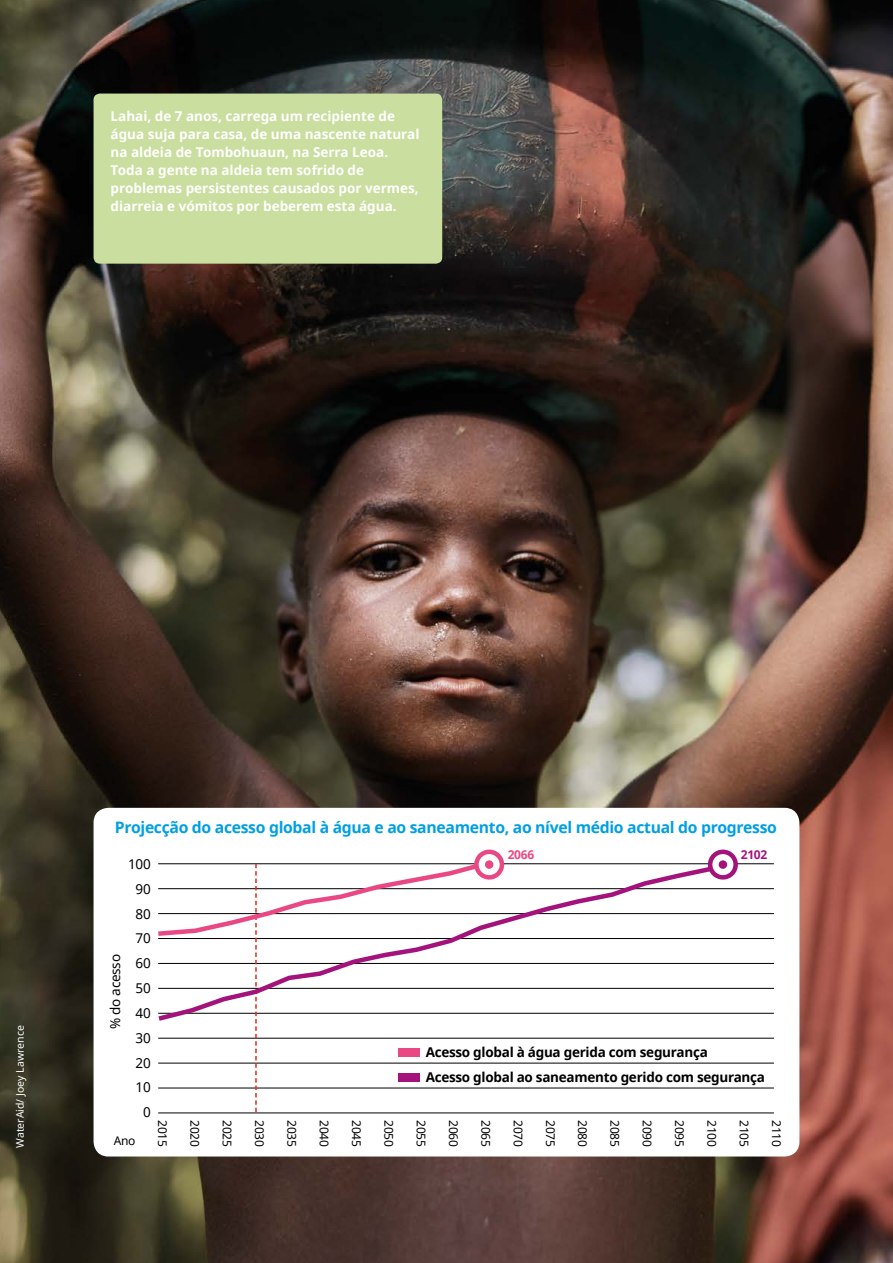
<style>
.page{position:relative;width:893px;height:1263px;background:#fff}
.page>*{position:absolute;margin:0;border:0;box-sizing:border-box;transform-origin:0 0}
.FR_PT_SP_SDG_10_5pt{font:700 15.75px "Noto Sans";letter-spacing:-.02em;color:#009fe3}
._9pt_Noto_caption_wh{font:700 13.5px/18px "Noto Sans";color:#fff}
._9pt_Noto_caption_bl{font:700 13.5px "Noto Sans";letter-spacing:-.02em;color:#000}
._9pt_Noto_caption_bl-2{font:13.5px "Noto Sans";letter-spacing:-.01em;color:#000}
._9pt_Noto_caption_bl-3{font:12px "Noto Sans";letter-spacing:-.02em;color:#000}
._9pt_Noto_caption_bl-4{font:700 12px "Noto Sans";color:#e94884}
._9pt_Noto_caption_bl-5{font:700 12px "Noto Sans";color:#a3137b}
.t1{font:10.5px "Noto Sans";color:#fff}
</style>
<div class="page">
<img style="left:0;top:0;width:893px;height:1263px">
<div style="left:94px;top:94px;width:348px;height:170px;background:#cade9f;border-radius:6px"></div>
<div style="left:94px;top:808px;width:705px;height:348px;background:#fff;border-radius:15px"></div>
<hr style="left:158px;top:988px;width:616px;height:1px;background:#000">
<hr style="left:158px;top:963px;width:616px;height:1px;background:#000">
<hr style="left:158px;top:1063px;width:616px;height:1px;background:#000">
<hr style="left:158px;top:1112px;width:616px;height:1px;background:#000">
<hr style="left:158px;top:1088px;width:616px;height:1px;background:#000">
<hr style="left:158px;top:938px;width:616px;height:1px;background:#000">
<hr style="left:158px;top:913px;width:616px;height:1px;background:#000">
<hr style="left:158px;top:888px;width:616px;height:1px;background:#000">
<hr style="left:158px;top:863px;width:616px;height:1px;background:#000">
<hr style="left:158px;top:1038px;width:616px;height:1px;background:#000">
<hr style="left:158px;top:1013px;width:616px;height:1px;background:#000">
<svg style="left:158px;top:1026px;width:336px;height:86px"></svg>
<svg style="left:476px;top:852px;width:26px;height:25px"></svg>
<div style="left:474px;top:849px;width:30px;height:30px;border:4px solid #e94884;border-radius:50%"></div>
<svg style="left:158px;top:856px;width:571px;height:168px"></svg>
<svg style="left:710px;top:852px;width:26px;height:25px"></svg>
<div style="left:708px;top:849px;width:30px;height:30px;border:4px solid #a3137b;border-radius:50%"></div>
<div style="left:485px;top:860px;width:8px;height:9px;background:#e94884;border-radius:50%"></div>
<div style="left:719px;top:860px;width:8px;height:9px;background:#a3137b;border-radius:50%"></div>
<p class="_9pt_Noto_caption_wh" style="left:111px;top:106px;width:310px">Lahai, de 7 anos, carrega um recipiente de água suja para casa, de uma nascente natural na aldeia de Tombohuaun, na Serra Leoa.<br>Toda a gente na aldeia tem sofrido de problemas persistentes causados por vermes, diarreia e vómitos por beberem esta água.</p>
<p class="t1" style="left:13px;top:1148px;width:124px;rotate:-90deg">WaterAid/ Joey Lawrence</p>
<p class="FR_PT_SP_SDG_10_5pt" style="left:115px;top:816px;width:664px">Projecção do acesso global à água e ao saneamento, ao nível médio actual do progresso</p>
<p class="_9pt_Noto_caption_bl-2" style="left:106px;top:1029px;width:76px;rotate:-90deg">% do acesso</p>
<p class="_9pt_Noto_caption_bl-2" style="left:128px;top:855px;width:24px">100</p>
<p class="_9pt_Noto_caption_bl-2" style="left:136px;top:880px;width:17px">90</p>
<p class="_9pt_Noto_caption_bl-2" style="left:136px;top:904px;width:17px">80</p>
<p class="_9pt_Noto_caption_bl-2" style="left:136px;top:929px;width:17px">70</p>
<p class="_9pt_Noto_caption_bl-2" style="left:136px;top:954px;width:17px">60</p>
<p class="_9pt_Noto_caption_bl-2" style="left:136px;top:979px;width:17px">50</p>
<p class="_9pt_Noto_caption_bl-2" style="left:136px;top:1004px;width:17px">40</p>
<p class="_9pt_Noto_caption_bl-2" style="left:136px;top:1028px;width:17px">30</p>
<p class="_9pt_Noto_caption_bl-2" style="left:136px;top:1053px;width:17px">20</p>
<p class="_9pt_Noto_caption_bl-2" style="left:136px;top:1078px;width:17px">10</p>
<p class="_9pt_Noto_caption_bl-2" style="left:143px;top:1103px;width:9px">0</p>
<p class="_9pt_Noto_caption_bl-4" style="left:508px;top:846px;width:28px">2066</p>
<p class="_9pt_Noto_caption_bl-5" style="left:741px;top:846px;width:28px">2102</p>
<p class="_9pt_Noto_caption_bl" style="left:426px;top:1042px;width:284px">Acesso global à água gerida com segurança</p>
<p class="_9pt_Noto_caption_bl" style="left:426px;top:1067px;width:341px">Acesso global ao saneamento gerido com segurança</p>
<p class="_9pt_Noto_caption_bl-3" style="left:114px;top:1133px;width:23px">Ano</p>
<p class="_9pt_Noto_caption_bl-3" style="left:171px;top:1120px;width:28px;rotate:90deg">2015</p>
<p class="_9pt_Noto_caption_bl-3" style="left:203px;top:1120px;width:28px;rotate:90deg">2020</p>
<p class="_9pt_Noto_caption_bl-3" style="left:235px;top:1120px;width:28px;rotate:90deg">2025</p>
<p class="_9pt_Noto_caption_bl-3" style="left:268px;top:1120px;width:28px;rotate:90deg">2030</p>
<p class="_9pt_Noto_caption_bl-3" style="left:300px;top:1120px;width:28px;rotate:90deg">2035</p>
<p class="_9pt_Noto_caption_bl-3" style="left:332px;top:1120px;width:28px;rotate:90deg">2040</p>
<p class="_9pt_Noto_caption_bl-3" style="left:365px;top:1120px;width:28px;rotate:90deg">2045</p>
<p class="_9pt_Noto_caption_bl-3" style="left:397px;top:1120px;width:28px;rotate:90deg">2050</p>
<p class="_9pt_Noto_caption_bl-3" style="left:429px;top:1120px;width:28px;rotate:90deg">2055</p>
<p class="_9pt_Noto_caption_bl-3" style="left:462px;top:1120px;width:28px;rotate:90deg">2060</p>
<p class="_9pt_Noto_caption_bl-3" style="left:494px;top:1120px;width:28px;rotate:90deg">2065</p>
<p class="_9pt_Noto_caption_bl-3" style="left:526px;top:1120px;width:28px;rotate:90deg">2070</p>
<p class="_9pt_Noto_caption_bl-3" style="left:559px;top:1120px;width:28px;rotate:90deg">2075</p>
<p class="_9pt_Noto_caption_bl-3" style="left:591px;top:1120px;width:28px;rotate:90deg">2080</p>
<p class="_9pt_Noto_caption_bl-3" style="left:623px;top:1120px;width:28px;rotate:90deg">2085</p>
<p class="_9pt_Noto_caption_bl-3" style="left:655px;top:1120px;width:28px;rotate:90deg">2090</p>
<p class="_9pt_Noto_caption_bl-3" style="left:688px;top:1120px;width:28px;rotate:90deg">2095</p>
<p class="_9pt_Noto_caption_bl-3" style="left:720px;top:1120px;width:28px;rotate:90deg">2100</p>
<p class="_9pt_Noto_caption_bl-3" style="left:752px;top:1120px;width:28px;rotate:90deg">2105</p>
<p class="_9pt_Noto_caption_bl-3" style="left:785px;top:1120px;width:28px;rotate:90deg">2110</p>
</div>
